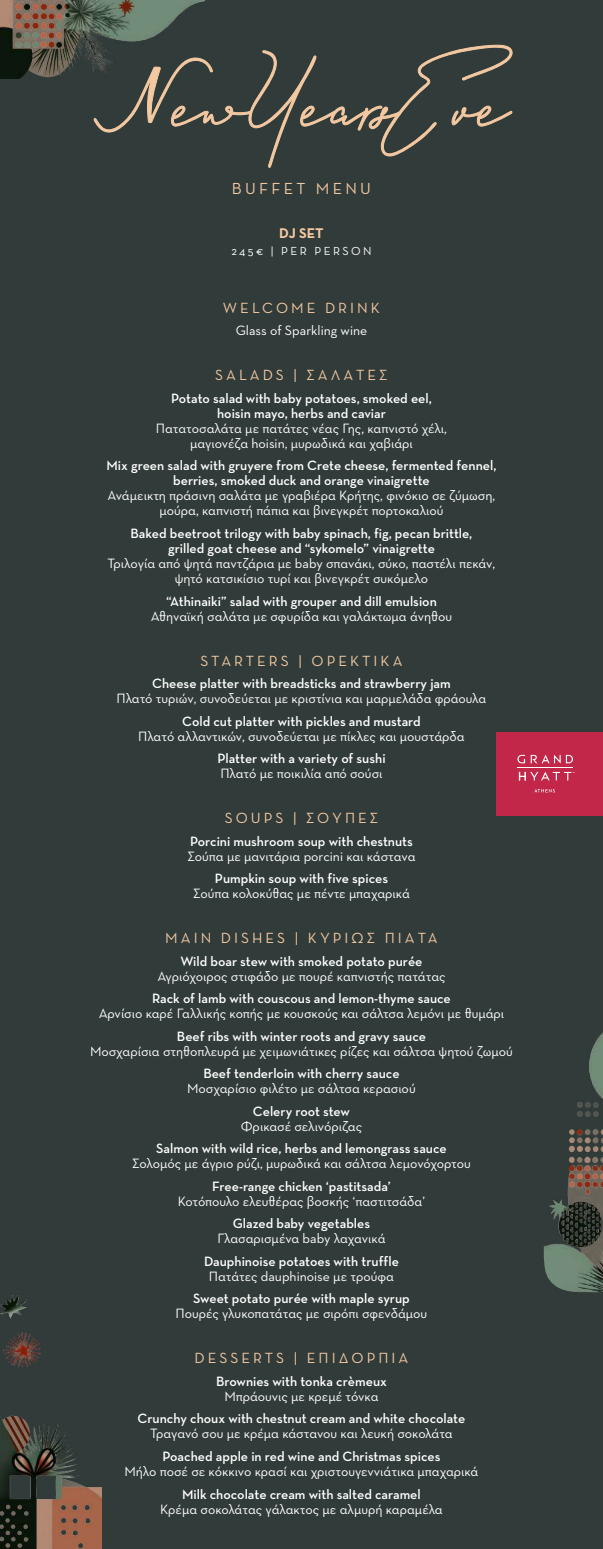
<style>
.page{position:relative;width:603px;height:1549px;background:#fff}
.page>*{position:absolute;margin:0;border:0;box-sizing:border-box;transform-origin:0 0}
.t1{font:78.88px "NF Blanc Seing Normal";color:#f4c9a2}
.t2{font:16.25px "Neutraface Text Greek";letter-spacing:.2em;color:#f4c9a2}
.t3{font:15px "Neutraface Text Greek";letter-spacing:.2em;color:#f4c9a2}
.t4{font:700 14.25px "Neutraface Text Greek";color:#f4c9a2}
.t5{font:13.75px/15px "Neutraface Text Greek";letter-spacing:-.005em;color:#fff;text-align:center}
.t6{font:600 13.75px/15px "Neutraface Text Greek";color:#fff;text-align:center}
.t7{font:11.88px "Neutraface Text Greek";letter-spacing:.2em;color:#fff}
.s1{font-family:"NF Marilia Pro Regular";font-size:125.25px}
</style>
<div class="page">
<div style="left:0;top:0;width:602px;height:1548px;background:#313b39"></div>
<svg style="left:94px;top:45px;width:418px;height:123px"></svg>
<div style="left:496px;top:732px;width:106px;height:84px;background:#c22648"></div>
<svg style="left:534px;top:789px;width:20px;height:3px"></svg>
<hr style="left:517px;top:767px;width:55px;height:1px;background:#fff">
<svg style="left:517px;top:754px;width:55px;height:9px"></svg>
<svg style="left:518px;top:771px;width:56px;height:9px"></svg>
<img style="left:0;top:1295px;width:101px;height:253px">
<img style="left:0;top:0;width:204px;height:78px">
<img style="left:543px;top:1033px;width:59px;height:259px">
<h1 class="t1" style="left:91px;top:51px;width:440px"><span class="s1">N</span>ewYearsEve</h1>
<p class="t2" style="left:232px;top:179px;width:140px">BUFFET MENU</p>
<p class="t4" style="left:279px;top:225px;width:46px">DJ SET</p>
<p class="t7" style="left:231px;top:243px;width:142px">245€ | PER PERSON</p>
<p class="t3" style="left:223px;top:298px;width:158px">WELCOME DRINK</p>
<p class="t5" style="left:235px;top:323px;width:133px">Glass of Sparkling wine</p>
<p class="t3" style="left:215px;top:366px;width:174px">SALADS | ΣΑΛAΤΕΣ</p>
<p class="t6" style="left:171px;top:390px;width:262px">Potato salad with baby potatoes, smoked eel, hoisin mayo, herbs and caviar</p>
<p class="t5" style="left:156px;top:420px;width:292px">Πατατοσαλάτα με πατάτες νέας Γης, καπνιστό χέλι, μαγιονέζα hoisin, μυρωδικά και χαβιάρι</p>
<p class="t6" style="left:106px;top:458px;width:391px">Mix green salad with gruyere from Crete cheese, fermented fennel, berries, smoked duck and orange vinaigrette</p>
<p class="t5" style="left:107px;top:488px;width:389px">Ανάμεικτη πράσινη σαλάτα με γραβιέρα Κρήτης, φινόκιο σε ζύμωση, μούρα, καπνιστή πάπια και βινεγκρέτ πορτοκαλιού</p>
<p class="t6" style="left:130px;top:525px;width:343px">Baked beetroot trilogy with baby spinach, fig, pecan brittle, grilled goat cheese and “sykomelo” vinaigrette</p>
<p class="t5" style="left:107px;top:555px;width:389px">Τριλογία από ψητά παντζάρια με baby σπανάκι, σύκο, παστέλι πεκάν, ψητό κατσικίσιο τυρί και βινεγκρέτ συκόμελο</p>
<p class="t6" style="left:166px;top:593px;width:272px">“Athinaiki” salad with grouper and dill emulsion</p>
<p class="t5" style="left:151px;top:608px;width:303px">Αθηναϊκή σαλάτα με σφυρίδα και γαλάκτωμα άνηθου</p>
<p class="t3" style="left:200px;top:651px;width:203px">STARTERS | ΟΡΕΚΤΙΚA</p>
<p class="t6" style="left:152px;top:675px;width:300px">Cheese platter with breadsticks and strawberry jam</p>
<p class="t5" style="left:117px;top:690px;width:371px">Πλατό τυριών, συνοδεύεται με κριστίνια και μαρμελάδα φράουλα</p>
<p class="t6" style="left:182px;top:713px;width:240px">Cold cut platter with pickles and mustard</p>
<p class="t5" style="left:138px;top:728px;width:328px">Πλατό αλλαντικών, συνοδεύεται με πίκλες και μουστάρδα</p>
<p class="t6" style="left:217px;top:750px;width:169px">Platter with a variety of sushi</p>
<p class="t5" style="left:220px;top:765px;width:164px">Πλατό με ποικιλία από σούσι</p>
<p class="t3" style="left:225px;top:808px;width:155px">SOUPS | ΣΟYΠΕΣ</p>
<p class="t6" style="left:190px;top:833px;width:224px">Porcini mushroom soup with chestnuts</p>
<p class="t5" style="left:187px;top:848px;width:229px">Σούπα με μανιτάρια porcini και κάστανα</p>
<p class="t6" style="left:215px;top:870px;width:175px">Pumpkin soup with five spices</p>
<p class="t5" style="left:193px;top:885px;width:218px">Σούπα κολοκύθας με πέντε μπαχαρικά</p>
<p class="t3" style="left:165px;top:928px;width:274px">MAIN DISHES | ΚΥΡIΩΣ ΠIAΤΑ</p>
<p class="t6" style="left:180px;top:953px;width:243px">Wild boar stew with smoked potato purée</p>
<p class="t5" style="left:157px;top:968px;width:289px">Αγριόχοιρος στιφάδο με πουρέ καπνιστής πατάτας</p>
<p class="t6" style="left:152px;top:990px;width:300px">Rack of lamb with couscous and lemon-thyme sauce</p>
<p class="t5" style="left:99px;top:1005px;width:407px">Αρνίσιο καρέ Γαλλικής κοπής με κουσκούς και σάλτσα λεμόνι με θυμάρι</p>
<p class="t6" style="left:177px;top:1028px;width:250px">Beef ribs with winter roots and gravy sauce</p>
<p class="t5" style="left:90px;top:1043px;width:424px">Μοσχαρίσια στηθοπλευρά με χειμωνιάτικες ρίζες και σάλτσα ψητού ζωμού</p>
<p class="t6" style="left:203px;top:1065px;width:198px">Beef tenderloin with cherry sauce</p>
<p class="t5" style="left:187px;top:1080px;width:230px">Μοσχαρίσιο φιλέτο με σάλτσα κερασιού</p>
<p class="t6" style="left:253px;top:1103px;width:98px">Celery root stew</p>
<p class="t5" style="left:241px;top:1118px;width:123px">Φρικασέ σελινόριζας</p>
<p class="t6" style="left:156px;top:1140px;width:292px">Salmon with wild rice, herbs and lemongrass sauce</p>
<p class="t5" style="left:132px;top:1155px;width:340px">Σολομός με άγριο ρύζι, μυρωδικά και σάλτσα λεμονόχορτου</p>
<p class="t6" style="left:212px;top:1178px;width:180px">Free-range chicken ‘pastitsada’</p>
<p class="t5" style="left:178px;top:1193px;width:248px">Κοτόπουλο ελευθέρας βοσκής ‘παστιτσάδα’</p>
<p class="t6" style="left:233px;top:1215px;width:139px">Glazed baby vegetables</p>
<p class="t5" style="left:217px;top:1230px;width:169px">Γλασαρισμένα baby λαχανικά</p>
<p class="t6" style="left:204px;top:1253px;width:196px">Dauphinoise potatoes with truffle</p>
<p class="t5" style="left:209px;top:1268px;width:186px">Πατάτες dauphinoise με τρούφα</p>
<p class="t6" style="left:193px;top:1290px;width:218px">Sweet potato purée with maple syrup</p>
<p class="t5" style="left:175px;top:1305px;width:253px">Πουρές γλυκοπατάτας με σιρόπι σφενδάμου</p>
<p class="t3" style="left:194px;top:1348px;width:215px">DESSERTS | ΕΠΙΔOΡΠΙΑ</p>
<p class="t6" style="left:216px;top:1373px;width:172px">Brownies with tonka crèmeux</p>
<p class="t5" style="left:224px;top:1388px;width:156px">Μπράουνις με κρεμέ τόνκα</p>
<p class="t6" style="left:137px;top:1410px;width:329px">Crunchy choux with chestnut cream and white chocolate</p>
<p class="t5" style="left:150px;top:1425px;width:304px">Τραγανό σου με κρέμα κάστανου και λευκή σοκολάτα</p>
<p class="t6" style="left:162px;top:1448px;width:279px">Poached apple in red wine and Christmas spices</p>
<p class="t5" style="left:124px;top:1463px;width:355px">Μήλο ποσέ σε κόκκινο κρασί και χριστουγεννιάτικα μπαχαρικά</p>
<p class="t6" style="left:182px;top:1485px;width:240px">Milk chocolate cream with salted caramel</p>
<p class="t5" style="left:160px;top:1500px;width:284px">Κρέμα σοκολάτας γάλακτος με αλμυρή καραμέλα</p>
</div>
